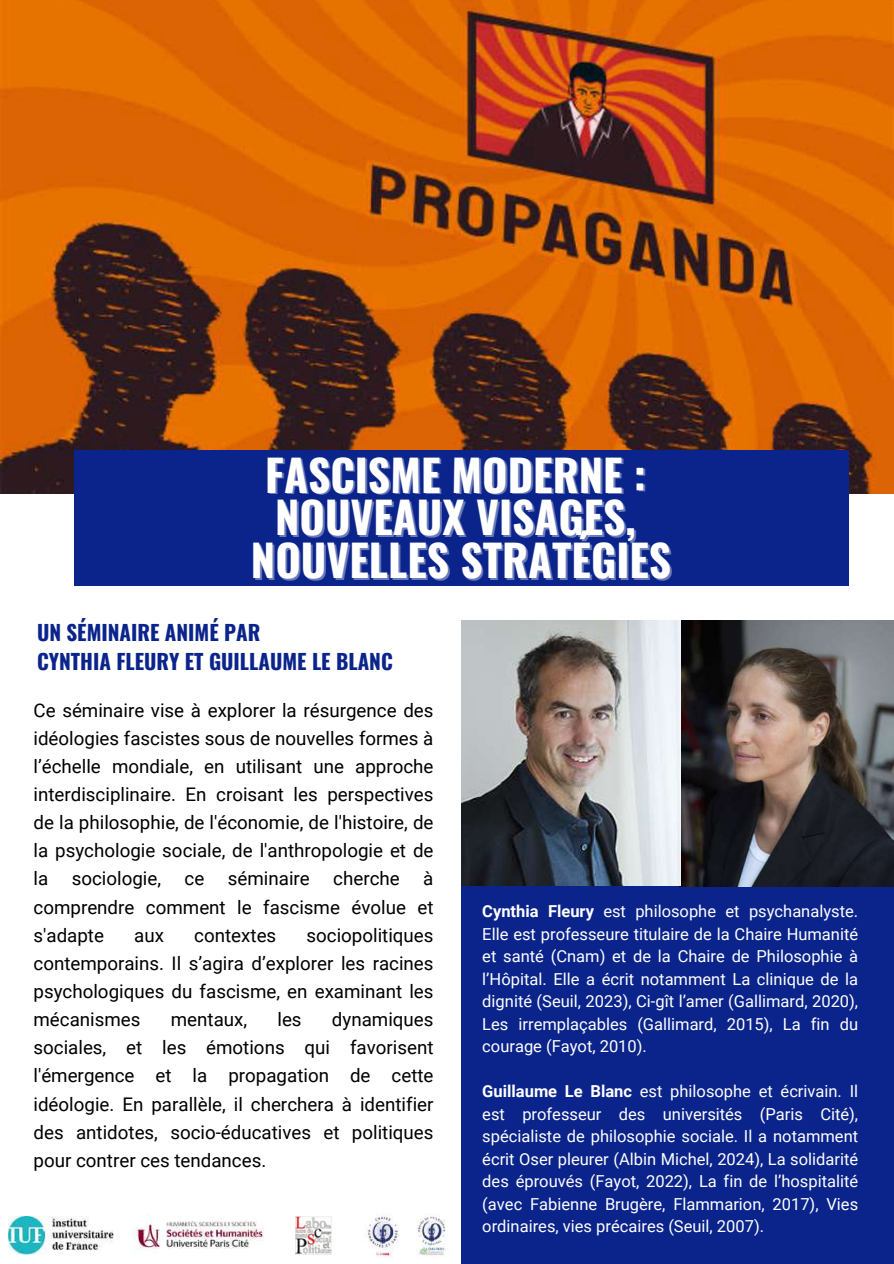
<style>
.page{position:relative;width:894px;height:1264px;background:#fff}
.page>*{position:absolute;margin:0;border:0;box-sizing:border-box;transform-origin:0 0}
.t1{font:700 43.5px/42.8px "Oswald";color:#fff;text-align:center}
.t2{font:700 21px/29.2px "Oswald";color:#0a248b}
.t3{font:18.75px/28.2px "Roboto";color:#000;text-align:justify}
.t4{font:16.5px/22.5px "Roboto";color:#fff;text-align:justify}
.s1{font-weight:700}
</style>
<div class="page">
<div style="left:461px;top:678px;width:432px;height:585px;background:#0a248b"></div>
<img style="left:0;top:1px;width:893px;height:493px">
<div style="left:74px;top:450px;width:774px;height:136px;background:#0a248b"></div>
<img style="left:461px;top:620px;width:432px;height:266px">
<img style="left:365px;top:1214px;width:81px;height:43px">
<img style="left:9px;top:1216px;width:104px;height:37px">
<img style="left:132px;top:1221px;width:132px;height:32px">
<img style="left:295px;top:1216px;width:36px;height:37px">
<h1 class="t1" style="left:251px;top:451px;width:421px">FASCISME MODERNE :<br>NOUVEAUX VISAGES,<br>NOUVELLES STRATÉGIES</h1>
<p class="t2" style="left:37px;top:616px;width:357px">UN SÉMINAIRE ANIMÉ PAR<br>CYNTHIA FLEURY ET GUILLAUME LE BLANC</p>
<p class="t3" style="left:34px;top:696px;width:401px">Ce séminaire vise à explorer la résurgence des idéologies fascistes sous de nouvelles formes à l’échelle mondiale, en utilisant une approche interdisciplinaire. En croisant les perspectives de la philosophie, de l'économie, de l'histoire, de la psychologie sociale, de l'anthropologie et de la</p>
<p class="t3" style="left:34px;top:864px;width:401px;text-indent:389px">à comprendre comment le fascisme évolue et s'adapte</p>
<p class="t3" style="left:72px;top:864px;width:91px">sociologie,</p>
<p class="t3" style="left:184px;top:864px;width:21px">ce</p>
<p class="t3" style="left:228px;top:864px;width:83px">séminaire</p>
<p class="t3" style="left:333px;top:864px;width:68px">cherche</p>
<p class="t3" style="left:34px;top:921px;width:401px;text-indent:273px">sociopolitiques contemporains. Il s’agira d’explorer les racines psychologiques du fascisme, en examinant les mécanismes</p>
<p class="t3" style="left:134px;top:921px;width:31px">aux</p>
<p class="t3" style="left:194px;top:921px;width:83px">contextes</p>
<p class="t3" style="left:34px;top:1005px;width:401px;text-indent:298px">dynamiques sociales, et les émotions qui favorisent l'émergence et la propagation de cette idéologie. En parallèle, il cherchera à identifier des antidotes, socio-éducatives et politiques pour contrer ces tendances.</p>
<p class="t3" style="left:171px;top:1005px;width:78px">mentaux,</p>
<p class="t3" style="left:277px;top:1005px;width:26px">les</p>
<p class="t4" style="left:482px;top:900px;width:377px"><span class="s1">Cynthia Fleury</span> est philosophe et psychanalyste.<br>Elle est professeure titulaire de la Chaire Humanité et santé (Cnam) et de la Chaire de Philosophie à l’Hôpital. Elle a écrit notamment La clinique de la dignité (Seuil, 2023), Ci-gît l’amer (Gallimard, 2020), Les irremplaçables (Gallimard, 2015), La fin du courage (Fayot, 2010).</p>
<p class="t4" style="left:482px;top:1080px;width:377px"><span class="s1">Guillaume Le Blanc</span> est philosophe et écrivain. Il est professeur des universités (Paris Cité), spécialiste de philosophie sociale. Il a notamment écrit Oser pleurer (Albin Michel, 2024), La solidarité des éprouvés (Fayot, 2022), La fin de l’hospitalité (avec Fabienne Brugère, Flammarion, 2017), Vies ordinaires, vies précaires (Seuil, 2007).</p>
</div>
